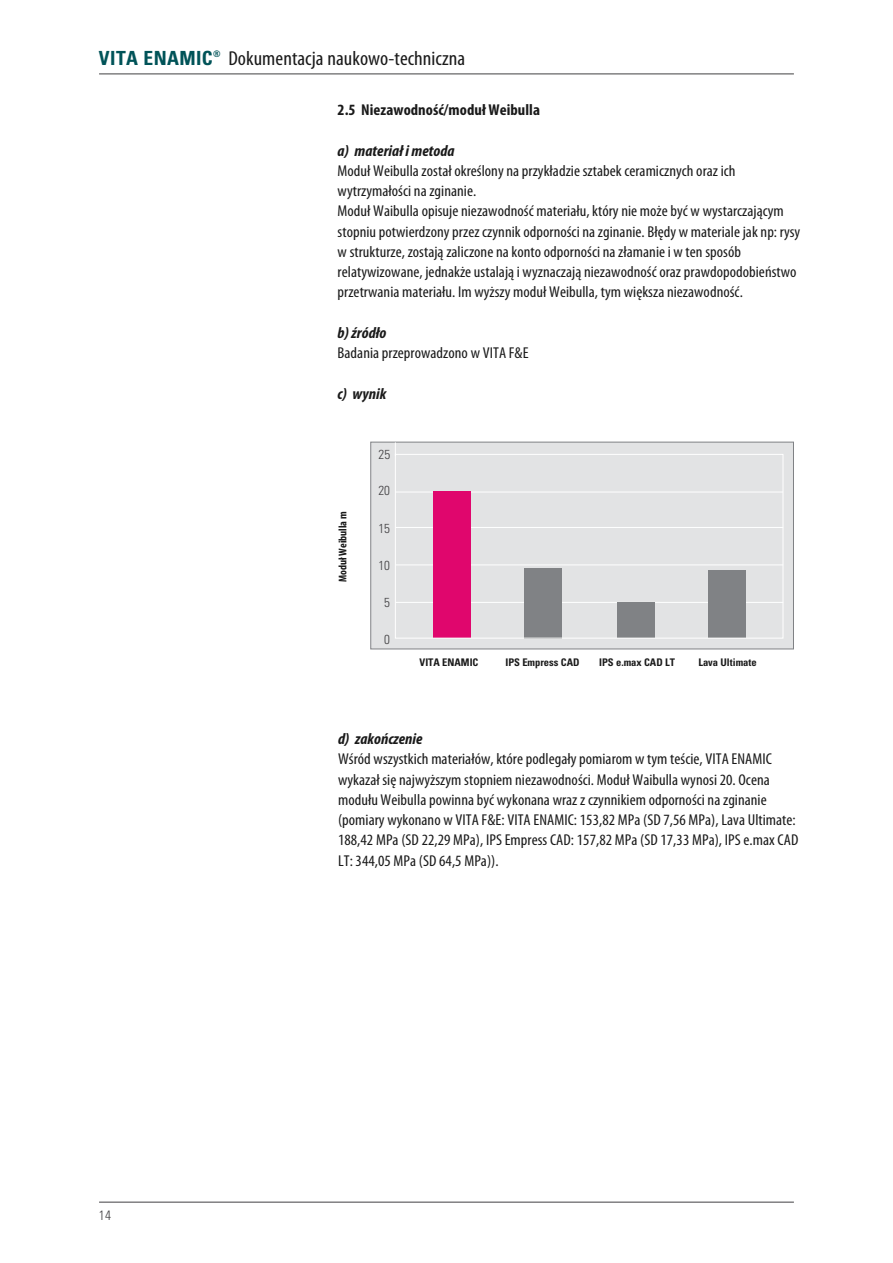
<style>
.page{position:relative;width:893px;height:1263px;background:#fff}
.page>*{position:absolute;margin:0;border:0;box-sizing:border-box;transform-origin:0 0}
.t1{font:condensed 20.25px "Myriad Pro";letter-spacing:.005em;color:#1a1a1a;scale:1.05 1}
.t2{font:condensed 15.75px/20.2px "Myriad Pro";letter-spacing:.005em;color:#1a1a1a;scale:1.05 1}
.t3{font:italic 700 condensed 15.75px "Myriad Pro";letter-spacing:.005em;color:#1a1a1a;scale:1.05 1}
.t4{font:700 condensed 15.75px "Myriad Pro";letter-spacing:.005em;color:#1a1a1a;scale:1.05 1}
.t5{font:300 condensed 13.5px "Univers";color:#414042}
.t6{font:300 condensed 13.05px "Univers LT";color:#414042}
.t7{font:700 condensed 11.25px "Myriad Pro";color:#1a1a1a}
.t8{font:700 condensed 10.5px "Univers LT";color:#1a1a1a}
.s1{font-family:"Univers";font-weight:700;font-size:19.5px;color:#005358}
</style>
<div class="page">
<hr style="left:99px;top:1202px;width:695px;height:1px;background:#414042">
<hr style="left:99px;top:74px;width:695px;height:1px;background:#414042">
<div style="left:371px;top:442px;width:422px;height:207px;background:#e2e3e4"></div>
<svg style="left:395px;top:442px;width:389px;height:197px"></svg>
<p class="t1" style="left:99px;top:47px;width:350px"><span class="s1">VITA ENAMIC</span><sup>®</sup> Dokumentacja naukowo-techniczna</p>
<p class="t4" style="left:338px;top:101px;width:194px">2.5 Niezawodność/moduł Weibulla</p>
<p class="t3" style="left:338px;top:142px;width:113px">a) materiał i metoda</p>
<p class="t2" style="left:338px;top:161px;width:442px">Moduł Weibulla został określony na przykładzie sztabek ceramicznych oraz ich wytrzymałości na zginanie.<br>Moduł Waibulla opisuje niezawodność materiału, który nie może być w wystarczającym stopniu potwierdzony przez czynnik odporności na zginanie. Błędy w materiale jak np: rysy w strukturze, zostają zaliczone na konto odporności na złamanie i w ten sposób relatywizowane, jednakże ustalają i wyznaczają niezawodność oraz prawdopodobieństwo przetrwania materiału. Im wyższy moduł Weibulla, tym większa niezawodność.</p>
<p class="t3" style="left:338px;top:324px;width:48px">b) źródło</p>
<p class="t2" style="left:338px;top:343px;width:183px">Badania przeprowadzono w VITA F&amp;E</p>
<p class="t3" style="left:338px;top:385px;width:48px">c) wynik</p>
<p class="t6" style="left:379px;top:446px;width:13px">25</p>
<p class="t7" style="left:337px;top:582px;width:72px;rotate:-90deg">Moduł Weibulla m</p>
<p class="t6" style="left:378px;top:483px;width:13px">20</p>
<p class="t6" style="left:378px;top:520px;width:13px">15</p>
<p class="t6" style="left:378px;top:557px;width:13px">10</p>
<p class="t6" style="left:384px;top:594px;width:7px">5</p>
<p class="t6" style="left:384px;top:632px;width:7px">0</p>
<p class="t8" style="left:419px;top:656px;width:60px">VITA ENAMIC</p>
<p class="t8" style="left:505px;top:656px;width:76px">IPS Empress CAD</p>
<p class="t8" style="left:599px;top:656px;width:77px">IPS e.max CAD LT</p>
<p class="t8" style="left:698px;top:656px;width:60px">Lava Ultimate</p>
<p class="t5" style="left:99px;top:1207px;width:14px">14</p>
<p class="t3" style="left:338px;top:731px;width:82px">d) zakończenie</p>
<p class="t2" style="left:338px;top:749px;width:440px">Wśród wszystkich materiałów, które podlegały pomiarom w tym teście, VITA ENAMIC wykazał się najwyższym stopniem niezawodności. Moduł Waibulla wynosi 20. Ocena modułu Weibulla powinna być wykonana wraz z czynnikiem odporności na zginanie (pomiary wykonano w VITA F&amp;E: VITA ENAMIC: 153,82 MPa (SD 7,56 MPa), Lava Ultimate:<br>188,42 MPa (SD 22,29 MPa), IPS Empress CAD: 157,82 MPa (SD 17,33 MPa), IPS e.max CAD LT: 344,05 MPa (SD 64,5 MPa)).</p>
</div>
